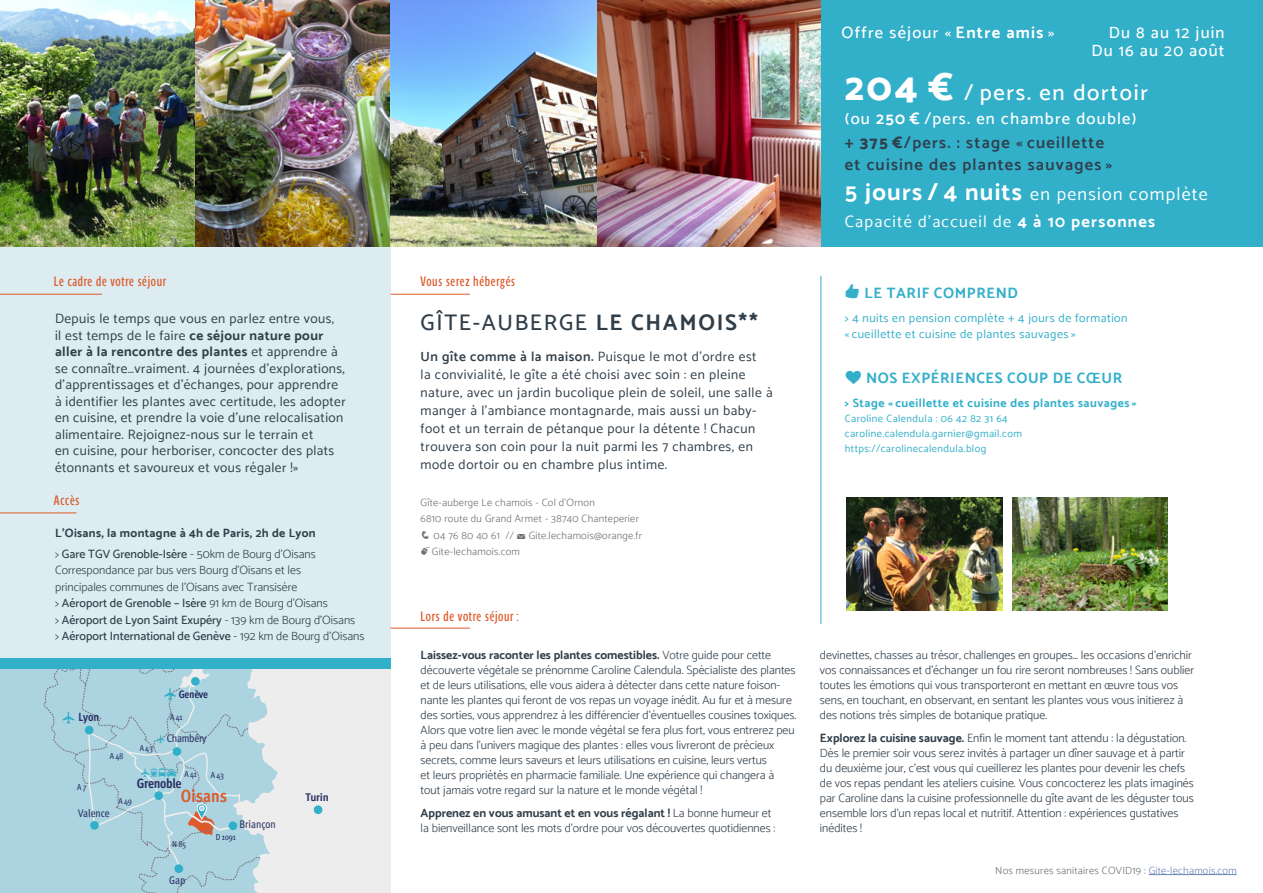
<style>
.page{position:relative;width:1263px;height:893px;background:#fff}
.page>*{position:absolute;margin:0;border:0;box-sizing:border-box;transform-origin:0 0}
.t1{font:500 22.5px "Catamaran";letter-spacing:.075em;color:#303e49}
.t2{font:500 22.5px "Catamaran";letter-spacing:.075em;color:#fff}
.t3{font:18px "Catamaran";letter-spacing:.07em;color:#fff}
.t4{font:700 condensed 17.55px "Meta Pro";color:#de592b}
.t5{font:600 16.5px/23.1px "Catamaran";letter-spacing:.075em;color:#303e49}
.t6{font:500 16.5px/18px "Catamaran";letter-spacing:.07em;color:#fff;text-align:right}
.t7{font:16.5px "Catamaran";letter-spacing:.075em;color:#fff}
.t8{font:700 15px "Catamaran";letter-spacing:.04em;color:#32afc9}
.t9{font:13.5px/16.5px "Catamaran";letter-spacing:.03em;color:#303e49}
.t10{font:13.5px "Parisine Std Comp";letter-spacing:.05em;color:#de592b}
.t11{font:700 condensed 13.5px "Meta Pro";letter-spacing:-.025em;color:#272d60}
.t12{font:300 12px/15px "Catamaran";color:#303e49}
.t13{font:12px/16.5px "Catamaran";letter-spacing:.04em;color:#32afc9}
.t14{font:700 12px/20.7px "Catamaran";letter-spacing:.025em;color:#303e49}
.t15{font:700 12px "Catamaran";letter-spacing:.04em;color:#32afc9}
.t16{font:700 condensed 11.85px "Meta Pro";color:#272d60}
.t17{font:condensed 11.1px "Meta Pro";letter-spacing:-.005em;color:#272d60}
.t18{font:condensed 11.1px "Meta Pro";letter-spacing:-.025em;color:#272d60}
.t19{font:700 condensed 10.95px "Meta Pro";letter-spacing:-.025em;color:#272d60}
.t20{font:700 condensed 10.95px "Meta Pro";letter-spacing:-.025em;color:#272d60;scale:1.12 1}
.t21{font:300 10.5px/16.5px "Catamaran";letter-spacing:.025em;color:#6b7176}
.t22{font:10.5px/15px "Catamaran";letter-spacing:.04em;color:#32afc9}
.t23{font:9.15px "Travelcons";color:#32afc9}
.t24{font:condensed 8.55px "Meta Pro";letter-spacing:-.025em;color:#272d60}
.s1{font-weight:700}
.s2{font-weight:300}
.s3{font-weight:500}
.s4{font-weight:600}
.s5{font-family:"Icon David";font-weight:400;font-size:16.5px}
.s6{font-family:"Adelle Sans";font-weight:400}
.s7{font-family:"Icon David";font-weight:400;font-size:18px}
.s8{font-weight:800;font-size:39px}
.s9{font-weight:500;color:#fff}
.s10{font-weight:700;color:#fff}
.s11{font-weight:800}
.s12{font-weight:700;font-size:24px}
.s13{font-family:"Adelle Sans";font-weight:400;font-size:21px}
.s14{color:#6b84b9}
</style>
<div class="page">
<div style="left:0;top:247px;width:390px;height:646px;background:#dcecf1"></div>
<div style="left:821px;top:0;width:442px;height:247px;background:#32afc9"></div>
<img style="left:0;top:0;width:821px;height:247px">
<hr style="left:390px;top:294px;width:80px;height:1px;background:#de592b">
<hr style="left:390px;top:628px;width:80px;height:1px;background:#de592b">
<hr style="left:821px;top:276px;width:1px;height:348px;background:#32afc9">
<div style="left:20px;top:669px;width:370px;height:224px;background:#ededed"></div>
<div style="left:0;top:669px;width:321px;height:224px;background:#abd3e0"></div>
<div style="left:314px;top:805px;width:8px;height:9px;background:#32afc9;border-radius:50%"></div>
<svg style="left:43px;top:669px;width:276px;height:224px"></svg>
<div style="left:90px;top:821px;width:9px;height:9px;background:#32afc9;border-radius:50%"></div>
<hr style="left:0;top:294px;width:102px;height:1px;background:#de592b">
<hr style="left:0;top:512px;width:77px;height:1px;background:#de592b">
<div style="left:0;top:658px;width:390px;height:11px;background:#32afc9"></div>
<img style="left:847px;top:497px;width:155px;height:113px">
<img style="left:1012px;top:497px;width:156px;height:113px">
<hr style="left:1149px;top:874px;width:88px;height:1px;background:#6b84b9">
<p class="t10" style="left:54px;top:273px;width:114px">Le cadre de votre séjour</p>
<p class="t9" style="left:55px;top:310px;width:292px">Depuis le temps que vous en parlez entre vous,<br>il est temps de le faire <span class="s1">ce séjour nature pour aller à la rencontre des plantes</span> et apprendre à se connaître…vraiment. 4 journées d’explorations, d’apprentissages et d’échanges, pour apprendre à identifier les plantes avec certitude, les adopter en cuisine, et prendre la voie d’une relocalisation alimentaire. Rejoignez-nous sur le terrain et<br>en cuisine, pour herboriser, concocter des plats étonnants et savoureux et vous régaler !»</p>
<p class="t10" style="left:54px;top:492px;width:27px">Accès</p>
<p class="t14" style="left:55px;top:522px;width:262px">L’Oisans, la montagne à 4h de Paris, 2h de Lyon <span class="s2">&gt;</span> <span class="s3">Gare TGV Grenoble-Isère</span> <span class="s2">- 50km de Bourg d’Oisans</span></p>
<p class="t12" style="left:55px;top:562px;width:311px;line-height:16.5px">Correspondance par bus vers Bourg d’Oisans et les<br>principales communes de l’Oisans avec Transisère<br>&gt; <span class="s3">Aéroport de Grenoble – Isère</span> 91 km de Bourg d’Oisans<br>&gt; <span class="s3">Aéroport de Lyon Saint Exupéry</span> - 139 km de Bourg d’Oisans<br>&gt; <span class="s3">Aéroport International de Genève</span> - 192 km de Bourg d’Oisans</p>
<p class="t16" style="left:79px;top:708px;width:22px">Lyon</p>
<p class="t24" style="left:77px;top:781px;width:11px">A 7</p>
<p class="t24" style="left:110px;top:750px;width:15px">A 48</p>
<p class="t24" style="left:140px;top:741px;width:15px">A 43</p>
<p class="t19" style="left:179px;top:686px;width:31px">Genève</p>
<p class="t18" style="left:167px;top:730px;width:41px">Chambéry</p>
<p class="t24" style="left:170px;top:711px;width:14px">A 41</p>
<p class="t23" style="left:140px;top:768px;width:38px">&lt;&gt;bx</p>
<p class="t11" style="left:137px;top:773px;width:46px">Grenoble</p>
<p class="t24" style="left:185px;top:768px;width:14px">A 41</p>
<p class="t24" style="left:211px;top:769px;width:15px">A 43</p>
<h3 class="t4" style="left:181px;top:782px;width:48px">Oisans</h3>
<p class="t24" style="left:119px;top:795px;width:15px">A 49</p>
<p class="t17" style="left:78px;top:804px;width:33px">Valence</p>
<p class="t24" style="left:172px;top:837px;width:15px">N 85</p>
<p class="t17" style="left:169px;top:871px;width:18px">Gap</p>
<p class="t17" style="left:240px;top:815px;width:38px">Briançon</p>
<p class="t24" style="left:216px;top:830px;width:22px">D 1091</p>
<p class="t20" style="left:305px;top:789px;width:22px">Turin</p>
<p class="t10" style="left:421px;top:273px;width:96px">Vous serez hébergés</p>
<h1 class="t1" style="left:421px;top:309px;width:339px">GÎTE-AUBERGE <span class="s1">LE CHAMOIS**</span></h1>
<p class="t9" style="left:421px;top:347px;width:354px;line-height:18px"><span class="s4">Un gîte comme à la maison.</span> Puisque le mot d’ordre est<br>la convivialité, le gîte a été choisi avec soin : en pleine nature, avec un jardin bucolique plein de soleil, une salle à manger à l’ambiance montagnarde, mais aussi un baby&shy;foot et un terrain de pétanque pour la détente ! Chacun trouvera son coin pour la nuit parmi les 7 chambres, en mode dortoir ou en chambre plus intime.</p>
<p class="t21" style="left:421px;top:494px;width:223px">Gîte-auberge Le chamois - Col d’Ornon<br>6810 route du Grand Armet - 38740 Chanteperier <span class="s5">C</span> 04 76 80 40 61 // <span class="s6">o</span> Gite.lechamois@orange.fr <span class="s7">D</span>Gite-lechamois.com</p>
<p class="t10" style="left:421px;top:608px;width:100px">Lors de votre séjour :</p>
<p class="t12" style="left:421px;top:647px;width:377px"><span class="s1">Laissez-vous raconter les plantes comestibles.</span> Votre guide pour cette découverte végétale se prénomme Caroline Calendula. Spécialiste des plantes et de leurs utilisations, elle vous aidera à détecter dans cette nature foison&shy;nante les plantes qui feront de vos repas un voyage inédit. Au fur et à mesure des sorties, vous apprendrez à les différencier d’éventuelles cousines toxiques.<br>Alors que votre lien avec le monde végétal se fera plus fort, vous entrerez peu à peu dans l’univers magique des plantes : elles vous livreront de précieux secrets, comme leurs saveurs et leurs utilisations en cuisine, leurs vertus<br>et leurs propriétés en pharmacie familiale. Une expérience qui changera à tout jamais votre regard sur la nature et le monde végétal !</p>
<p class="t12" style="left:421px;top:806px;width:356px"><span class="s1">Apprenez en vous amusant et en vous régalant !</span> La bonne humeur et la bienveillance sont les mots d’ordre pour vos découvertes quotidiennes :</p>
<h3 class="t6" style="left:842px;top:24px;width:214px">Offre séjour « <span class="s1">Entre amis</span> »</h3>
<h3 class="t6" style="left:1091px;top:24px;width:135px">Du 8 au 12 juin<br>Du 16 au 20 août</h3>
<h1 class="t2" style="left:845px;top:79px;width:305px"><span class="s8">204 €</span> / pers. en dortoir</h1>
<h3 class="t5" style="left:845px;top:107px;width:293px"><span class="s9">(ou</span> <span class="s10">250 €</span> <span class="s9">/pers. en chambre double) </span>+ <span class="s11">375 €</span>/pers. : stage « cueillette<br>et cuisine des plantes sauvages »</h3>
<h2 class="t3" style="left:845px;top:183px;width:365px"><span class="s12">5 jours / 4 nuits</span> en pension complète</h2>
<h3 class="t7" style="left:845px;top:212px;width:312px">Capacité d’accueil de <span class="s1">4 à 10 personnes</span></h3>
<p class="t8" style="left:845px;top:284px;width:174px"><span class="s13">y</span> LE TARIF COMPREND</p>
<p class="t13" style="left:845px;top:310px;width:284px">&gt; 4 nuits en pension complète + 4 jours de formation « cueillette et cuisine de plantes sauvages »</p>
<p class="t8" style="left:845px;top:369px;width:279px"><span class="s13">u</span> NOS EXPÉRIENCES COUP DE CŒUR</p>
<p class="t15" style="left:845px;top:396px;width:293px">&gt; Stage « cueillette et cuisine des plantes sauvages »</p>
<p class="t22" style="left:845px;top:411px;width:179px">Caroline Calendula : 06 42 82 31 64 caroline.calendula.garnier@gmail.com https://carolinecalendula.blog</p>
<p class="t12" style="left:820px;top:647px;width:376px">devinettes, chasses au trésor, challenges en groupes… les occasions d’enrichir vos connaissances et d’échanger un fou rire seront nombreuses ! Sans oublier toutes les émotions qui vous transporteront en mettant en œuvre tous vos sens, en touchant, en observant, en sentant les plantes vous vous initierez à des notions très simples de botanique pratique.</p>
<p class="t12" style="left:820px;top:731px;width:375px"><span class="s1">Explorez la cuisine sauvage.</span> Enfin le moment tant attendu : la dégustation.<br>Dès le premier soir vous serez invités à partager un dîner sauvage et à partir du deuxième jour, c’est vous qui cueillerez les plantes pour devenir les chefs de vos repas pendant les ateliers cuisine. Vous concocterez les plats imaginés par Caroline dans la cuisine professionnelle du gîte avant de les déguster tous ensemble lors d’un repas local et nutritif. Attention : expériences gustatives inédites !</p>
<p class="t21" style="left:995px;top:862px;width:243px">Nos mesures sanitaires COVID19 : <span class="s14">Gite-lechamois.com</span></p>
</div>
